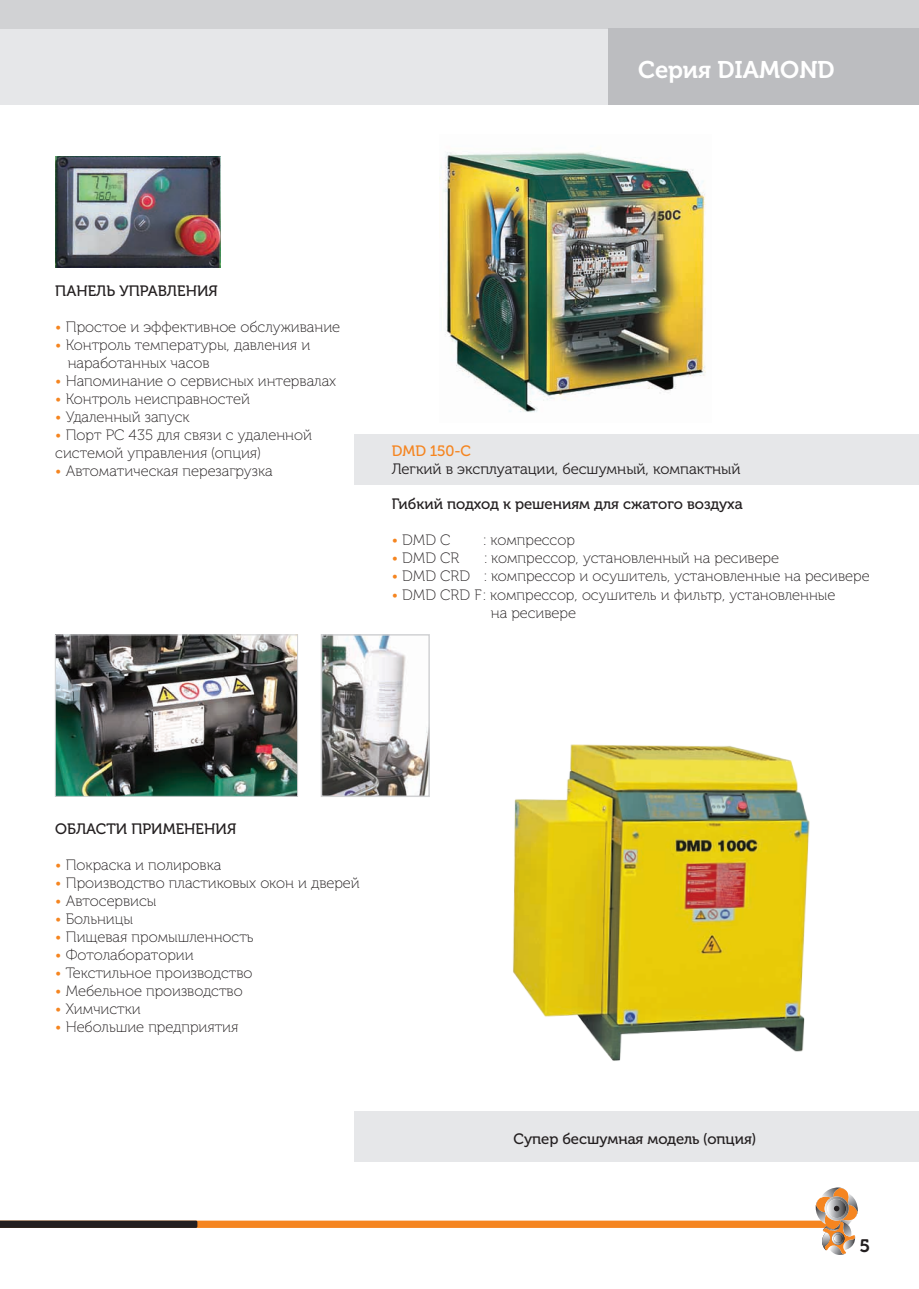
<style>
.page{position:relative;width:919px;height:1289px;background:#fff}
.page>*{position:absolute;margin:0;border:0;box-sizing:border-box;transform-origin:0 0}
.t1{font:24px "Museo Cyrl 700";color:#fff}
.t2{font:18px "Museo 700";color:#231f20}
.t3{font:15px/18px "Museo Cyrl 100";color:#231f20}
.t4{font:15px "Museo Cyrl 500";color:#231f20}
.t5{font:15px "Museo Cyrl 300";color:#231f20}
.t6{font:15px "Museo Cyrl 500";color:#f58520}
.s1{color:#f58520}
</style>
<div class="page">
<div style="left:0;top:0;width:918px;height:105px;background:#e6e7e9"></div>
<div style="left:0;top:0;width:918px;height:28px;background:#d1d2d4"></div>
<svg style="left:0;top:1187px;width:857px;height:67px"></svg>
<div style="left:608px;top:28px;width:310px;height:77px;background:#bcbdc0"></div>
<div style="left:354px;top:1110px;width:564px;height:51px;background:#e6e7e9"></div>
<div style="left:354px;top:434px;width:564px;height:50px;background:#e6e7e9"></div>
<img style="left:439px;top:152px;width:267px;height:260px">
<img style="left:57px;top:636px;width:239px;height:158px">
<div style="left:55px;top:634px;width:243px;height:162px;border:1px solid #d1d2d4"></div>
<img style="left:324px;top:637px;width:103px;height:157px">
<div style="left:321px;top:634px;width:109px;height:163px;border:2px solid #d1d2d4"></div>
<img style="left:55px;top:156px;width:166px;height:112px">
<img style="left:513px;top:744px;width:297px;height:317px">
<p class="t1" style="left:638px;top:56px;width:198px">Серия DIAMOND</p>
<p class="t4" style="left:55px;top:282px;width:164px">ПАНЕЛЬ УПРАВЛЕНИЯ</p>
<p class="t3" style="left:55px;top:318px;width:286px"><span class="s1">•</span> Простое и эффективное обслуживание</p>
<p class="t3" style="left:55px;top:336px;width:256px"><span class="s1">•</span> Контроль температуры, давления и</p>
<p class="t3" style="left:68px;top:354px;width:143px">наработанных часов</p>
<p class="t3" style="left:55px;top:372px;width:282px"><span class="s1">•</span> Напоминание о сервисных интервалах</p>
<p class="t3" style="left:55px;top:390px;width:196px"><span class="s1">•</span> Контроль неисправностей</p>
<p class="t3" style="left:55px;top:408px;width:136px"><span class="s1">•</span> Удаленный запуск</p>
<p class="t3" style="left:55px;top:426px;width:258px"><span class="s1">•</span> Порт РС 435 для связи с удаленной системой управления (опция)</p>
<p class="t3" style="left:55px;top:462px;width:219px"><span class="s1">•</span> Автоматическая перезагрузка</p>
<p class="t6" style="left:392px;top:442px;width:81px">DMD 150-C</p>
<p class="t5" style="left:392px;top:460px;width:350px">Легкий в эксплуатации, бесшумный, компактный</p>
<p class="t4" style="left:392px;top:496px;width:352px">Гибкий подход к решениям для сжатого воздуха</p>
<p class="t3" style="left:392px;top:531px;width:60px"><span class="s1">•</span> DMD C</p>
<p class="t3" style="left:483px;top:531px;width:93px">: компрессор</p>
<p class="t3" style="left:392px;top:549px;width:69px"><span class="s1">•</span> DMD CR</p>
<p class="t3" style="left:484px;top:549px;width:296px">: компрессор, установленный на ресивере</p>
<p class="t3" style="left:392px;top:567px;width:479px"><span class="s1">•</span> DMD CRD : компрессор и осушитель, установленные на ресивере</p>
<p class="t3" style="left:392px;top:585px;width:445px"><span class="s1">•</span> DMD CRD F: компрессор, осушитель и фильтр, установленные</p>
<p class="t3" style="left:491px;top:603px;width:87px">на ресивере</p>
<p class="t4" style="left:55px;top:820px;width:182px">ОБЛАСТИ ПРИМЕНЕНИЯ</p>
<p class="t3" style="left:55px;top:855px;width:167px"><span class="s1">•</span> Покраска и полировка</p>
<p class="t3" style="left:55px;top:873px;width:306px"><span class="s1">•</span> Производство пластиковых окон и дверей</p>
<p class="t3" style="left:55px;top:891px;width:103px"><span class="s1">•</span> Автосервисы</p>
<p class="t3" style="left:55px;top:909px;width:79px"><span class="s1">•</span> Больницы</p>
<p class="t3" style="left:55px;top:927px;width:200px"><span class="s1">•</span> Пищевая промышленность</p>
<p class="t3" style="left:55px;top:945px;width:140px"><span class="s1">•</span> Фотолаборатории</p>
<p class="t3" style="left:55px;top:963px;width:199px"><span class="s1">•</span> Текстильное производство</p>
<p class="t3" style="left:55px;top:981px;width:189px"><span class="s1">•</span> Мебельное производство</p>
<p class="t3" style="left:55px;top:999px;width:87px"><span class="s1">•</span> Химчистки</p>
<p class="t3" style="left:55px;top:1017px;width:185px"><span class="s1">•</span> Небольшие предприятия</p>
<p class="t4" style="left:513px;top:1130px;width:244px">Супер бесшумная модель (опция)</p>
<p class="t2" style="left:859px;top:1235px;width:12px">5</p>
</div>
